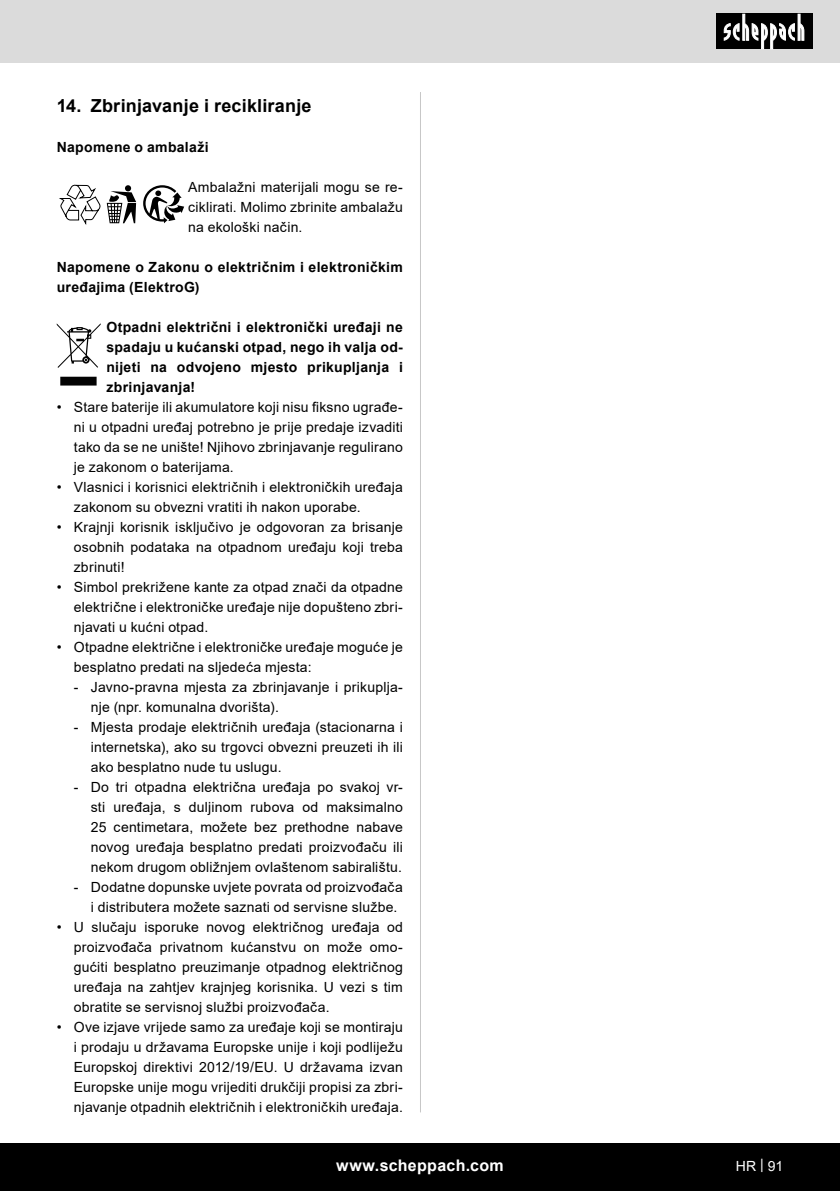
<style>
.page{position:relative;width:840px;height:1191px;background:#fff}
.page>*{position:absolute;margin:0;border:0;box-sizing:border-box;transform-origin:0 0}
.t1{font:700 18px "Arial";letter-spacing:.01em;color:#000}
.t2{font:700 16px "Arial";letter-spacing:.02em;color:#fff}
.t3{font:14px/20px "Arial";letter-spacing:.015em;color:#000;text-align:justify}
.t4{font:700 14px/20px "Arial";letter-spacing:.02em;color:#000}
.t5{font:14px "Arial";color:#fff}
</style>
<div class="page">
<div style="left:0;top:0;width:839px;height:63px;background:#dbdbdb"></div>
<div style="left:0;top:1143px;width:839px;height:48px;background:#000"></div>
<div style="left:716px;top:14px;width:96px;height:35px;background:#000"></div>
<svg style="left:723px;top:14px;width:81px;height:35px"></svg>
<hr style="left:420px;top:92px;width:1px;height:1020px;background:#c7c7c7">
<svg style="left:107px;top:185px;width:29px;height:38px"></svg>
<svg style="left:143px;top:185px;width:41px;height:38px"></svg>
<svg style="left:59px;top:184px;width:41px;height:41px"></svg>
<svg style="left:57px;top:323px;width:44px;height:62px"></svg>
<p class="t1" style="left:57px;top:93px;width:256px">14. Zbrinjavanje i recikliranje</p>
<p class="t4" style="left:57px;top:137px;width:153px">Napomene o ambalaži</p>
<p class="t3" style="left:188px;top:177px;width:216px">Ambalažni materijali mogu se re&shy;ciklirati. Molimo zbrinite ambalažu na ekološki način.</p>
<p class="t4" style="left:57px;top:257px;width:347px">Napomene o Zakonu o električnim i elektroničkim uređajima (ElektroG)</p>
<p class="t4" style="left:106px;top:317px;width:298px;text-align:justify">Otpadni električni i elektronički uređaji ne spadaju u kućanski otpad, nego ih valja od&shy;nijeti na odvojeno mjesto prikupljanja i zbrinjavanja!</p>
<p class="t3" style="left:74px;top:397px;width:330px;text-indent:-17px">• Stare baterije ili akumulatore koji nisu fiksno ugrađe&shy;ni u otpadni uređaj potrebno je prije predaje izvaditi tako da se ne unište! Njihovo zbrinjavanje regulirano je zakonom o baterijama.</p>
<p class="t3" style="left:74px;top:477px;width:330px;text-indent:-17px">• Vlasnici i korisnici električnih i elektroničkih uređaja zakonom su obvezni vratiti ih nakon uporabe.</p>
<p class="t3" style="left:74px;top:517px;width:330px;text-indent:-17px">• Krajnji korisnik isključivo je odgovoran za brisanje osobnih podataka na otpadnom uređaju koji treba zbrinuti!</p>
<p class="t3" style="left:74px;top:577px;width:330px;text-indent:-17px">• Simbol prekrižene kante za otpad znači da otpadne električne i elektroničke uređaje nije dopušteno zbri&shy;njavati u kućni otpad.</p>
<p class="t3" style="left:74px;top:637px;width:330px;text-indent:-17px">• Otpadne električne i elektroničke uređaje moguće je besplatno predati na sljedeća mjesta:</p>
<p class="t3" style="left:91px;top:677px;width:313px;text-indent:-17px">- Javno-pravna mjesta za zbrinjavanje i prikuplja&shy;nje (npr. komunalna dvorišta).</p>
<p class="t3" style="left:91px;top:717px;width:313px;text-indent:-17px">- Mjesta prodaje električnih uređaja (stacionarna i internetska), ako su trgovci obvezni preuzeti ih ili ako besplatno nude tu uslugu.</p>
<p class="t3" style="left:91px;top:777px;width:313px;text-indent:-17px">- Do tri otpadna električna uređaja po svakoj vr&shy;sti uređaja, s duljinom rubova od maksimalno 25 centimetara, možete bez prethodne nabave novog uređaja besplatno predati proizvođaču ili nekom drugom obližnjem ovlaštenom sabiralištu.</p>
<p class="t3" style="left:91px;top:877px;width:313px;text-indent:-17px">- Dodatne dopunske uvjete povrata od proizvođača i distributera možete saznati od servisne službe.</p>
<p class="t3" style="left:74px;top:917px;width:330px;text-indent:-17px">• U slučaju isporuke novog električnog uređaja od proizvođača privatnom kućanstvu on može omo&shy;gućiti besplatno preuzimanje otpadnog električnog uređaja na zahtjev krajnjeg korisnika. U vezi s tim obratite se servisnoj službi proizvođača.</p>
<p class="t3" style="left:74px;top:1017px;width:330px;text-indent:-17px">• Ove izjave vrijede samo za uređaje koji se montiraju i prodaju u državama Europske unije i koji podliježu Europskoj direktivi 2012/19/EU. U državama izvan Europske unije mogu vrijediti drukčiji propisi za zbri&shy;njavanje otpadnih električnih i elektroničkih uređaja.</p>
<p class="t2" style="left:336px;top:1154px;width:169px">www.scheppach.com</p>
<p class="t5" style="left:735px;top:1156px;width:49px">HR | 91</p>
</div>
